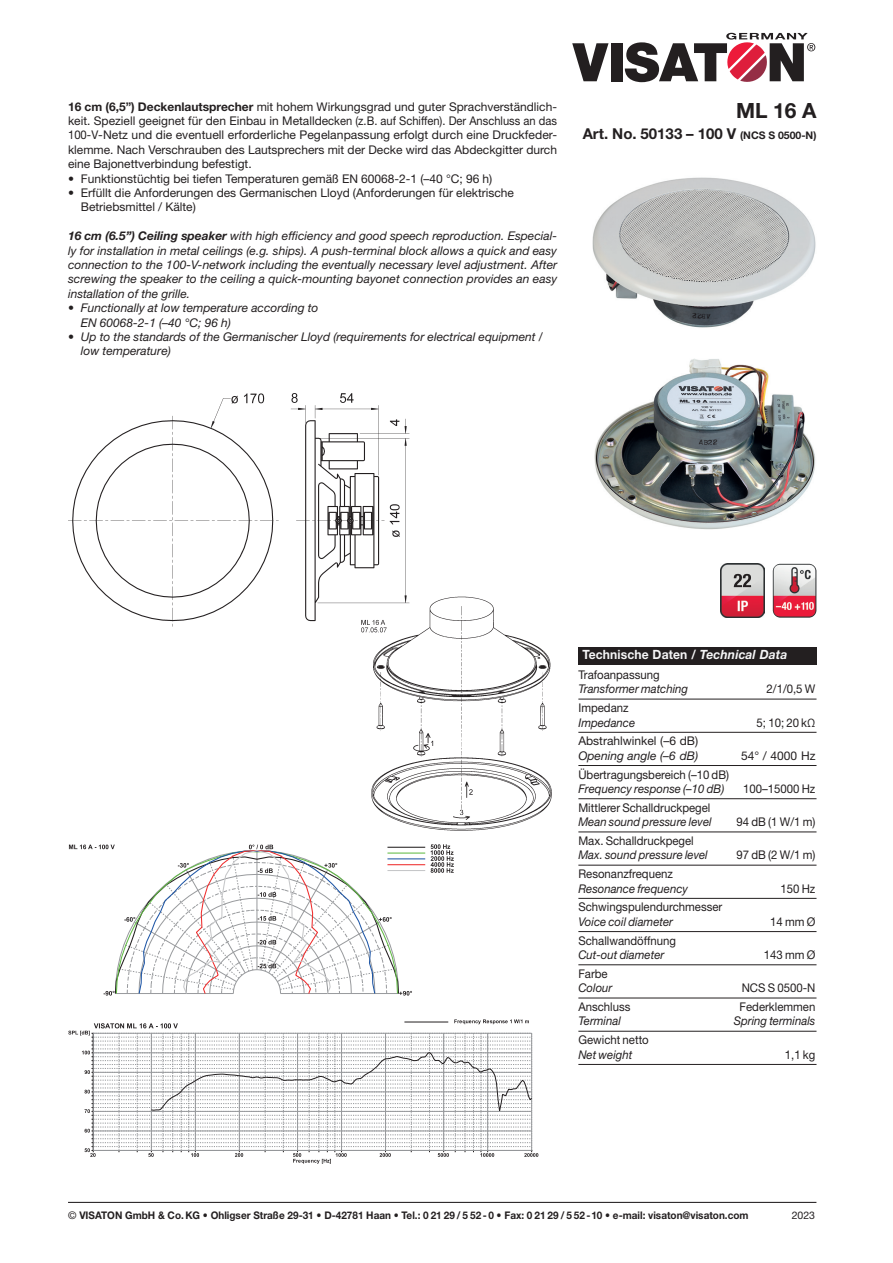
<style>
.page{position:relative;width:893px;height:1263px;background:#fff}
.page>*{position:absolute;margin:0;border:0;box-sizing:border-box;transform-origin:0 0}
.t1{font:700 21px "Helvetica Neue LT Std";color:#231f20}
.t2{font:700 15px "Helvetica Neue LT Std";color:#231f20}
.t3{font:700 12.75px "Helvetica Neue LT Std";letter-spacing:.01em;color:#f6f6f7;scale:.95 1}
.t4{font:12px/14.4px "Helvetica Neue LT Std";color:#231f20;text-align:justify}
.t5{font:italic 12px/14.4px "Helvetica Neue LT Std";color:#231f20}
.t6{font:12px "Helvetica Neue LT Std";color:#231f20;scale:.95 1}
.t7{font:italic 12px "Helvetica Neue LT Std";color:#231f20;scale:.95 1}
.t8{font:700 10.5px "Helvetica Neue LT Std";color:#231f20;scale:.95 1}
.t9{font:10.5px "Helvetica Neue LT Std";color:#231f20}
.s1{font-weight:700}
.s2{font-size:10.5px}
.s3{font-style:italic}
.s4{font-weight:400}
</style>
<div class="page">
<svg style="left:572px;top:43px;width:36px;height:38px"></svg>
<div style="left:611px;top:43px;width:11px;height:38px;background:#231f20"></div>
<svg style="left:625px;top:33px;width:190px;height:50px"></svg>
<hr style="left:68px;top:1202px;width:748px;height:1px;background:#231f20">
<div style="left:578px;top:647px;width:238px;height:17px;background:#231f20"></div>
<hr style="left:578px;top:699px;width:238px;height:1px;background:#231f20">
<hr style="left:578px;top:732px;width:238px;height:1px;background:#231f20">
<hr style="left:578px;top:765px;width:238px;height:1px;background:#231f20">
<hr style="left:578px;top:798px;width:238px;height:1px;background:#231f20">
<hr style="left:578px;top:832px;width:238px;height:1px;background:#231f20">
<hr style="left:578px;top:865px;width:238px;height:1px;background:#231f20">
<hr style="left:578px;top:898px;width:238px;height:1px;background:#231f20">
<hr style="left:578px;top:931px;width:238px;height:1px;background:#231f20">
<hr style="left:578px;top:964px;width:238px;height:1px;background:#231f20">
<hr style="left:578px;top:998px;width:238px;height:1px;background:#231f20">
<hr style="left:578px;top:1031px;width:238px;height:1px;background:#231f20">
<hr style="left:578px;top:1064px;width:238px;height:1px;background:#231f20">
<img style="left:773px;top:564px;width:43px;height:54px">
<svg style="left:68px;top:844px;width:386px;height:152px"></svg>
<svg style="left:68px;top:1019px;width:470px;height:145px"></svg>
<img style="left:592px;top:177px;width:224px;height:151px">
<img style="left:371px;top:596px;width:181px;height:235px">
<img style="left:68px;top:393px;width:347px;height:244px">
<img style="left:594px;top:358px;width:222px;height:172px">
<img style="left:721px;top:564px;width:43px;height:54px">
<img style="left:734px;top:574px;width:17px;height:13px">
<p class="t4" style="left:68px;top:99px;width:490px"><span class="s1">16 cm (6,5”) Deckenlautsprecher</span> mit hohem Wirkungsgrad und guter Sprachverständlich&shy;keit. Speziell geeignet für den Einbau in Metalldecken (z.B. auf Schiffen). Der Anschluss an das 100-V-Netz und die eventuell erforderliche Pegelanpassung erfolgt durch eine Druckfeder&shy;klemme. Nach Verschrauben des Lautsprechers mit der Decke wird das Abdeckgitter durch eine Bajonettverbindung befestigt.</p>
<p class="t4" style="left:68px;top:171px;width:426px">• Funktionstüchtig bei tiefen Temperaturen gemäß EN 60068-2-1 (–40 °C; 96 h)</p>
<p class="t4" style="left:81px;top:185px;width:435px;text-indent:-13px">• Erfüllt die Anforderungen des Germanischen Lloyd (Anforderungen für elektrische<br>Betriebsmittel / Kälte)</p>
<p class="t5" style="left:68px;top:229px;width:491px;text-align:justify"><span class="s1">16 cm (6.5”) Ceiling speaker</span> with high efficiency and good speech reproduction. Especial&shy;ly for installation in metal ceilings (e.g. ships). A push-terminal block allows a quick and easy connection to the 100-V-network including the eventually necessary level adjustment. After screwing the speaker to the ceiling a quick-mounting bayonet connection provides an easy installation of the grille.</p>
<p class="t5" style="left:81px;top:301px;width:239px;text-indent:-13px">• Functionally at low temperature according to<br>EN 60068-2-1 (–40 °C; 96 h)</p>
<p class="t5" style="left:81px;top:329px;width:464px;text-indent:-13px">• Up to the standards of the Germanischer Lloyd (requirements for electrical equipment / low temperature)</p>
<h1 class="t1" style="left:736px;top:98px;width:82px">ML 16 A</h1>
<p class="t2" style="left:583px;top:124px;width:235px">Art. No. 50133 – 100 V <span class="s2">(NCS S 0500-N)</span></p>
<p class="t3" style="left:583px;top:647px;width:217px">Technische Daten / <span class="s3">Technical Data</span></p>
<p class="t6" style="left:578px;top:667px;width:87px">Trafoanpassung</p>
<p class="t7" style="left:578px;top:682px;width:117px">Transformer matching</p>
<p class="t6" style="left:766px;top:682px;width:53px">2/1/0,5 W</p>
<p class="t6" style="left:578px;top:701px;width:54px">Impedanz</p>
<p class="t7" style="left:578px;top:715px;width:61px">Impedance</p>
<p class="t6" style="left:757px;top:715px;width:63px">5; 10; 20 kΩ</p>
<p class="t4" style="left:578px;top:734px;width:121px">Abstrahlwinkel (–6 dB)</p>
<p class="t5" style="left:578px;top:748px;width:121px">Opening angle (–6 dB)</p>
<p class="t4" style="left:741px;top:748px;width:76px">54° / 4000 Hz</p>
<p class="t6" style="left:578px;top:767px;width:160px">Übertragungsbereich (–10 dB)</p>
<p class="t7" style="left:578px;top:781px;width:155px">Frequency response (–10 dB)</p>
<p class="t6" style="left:743px;top:781px;width:78px">100–15000 Hz</p>
<p class="t6" style="left:578px;top:800px;width:141px">Mittlerer Schalldruckpegel</p>
<p class="t7" style="left:578px;top:815px;width:142px">Mean sound pressure level</p>
<p class="t6" style="left:737px;top:815px;width:84px">94 dB (1 W/1 m)</p>
<p class="t6" style="left:578px;top:833px;width:123px">Max. Schalldruckpegel</p>
<p class="t7" style="left:578px;top:848px;width:138px">Max. sound pressure level</p>
<p class="t6" style="left:737px;top:848px;width:84px">97 dB (2 W/1 m)</p>
<p class="t6" style="left:578px;top:867px;width:101px">Resonanzfrequenz</p>
<p class="t7" style="left:578px;top:881px;width:117px">Resonance frequency</p>
<p class="t6" style="left:780px;top:881px;width:38px">150 Hz</p>
<p class="t6" style="left:578px;top:900px;width:153px">Schwingspulendurchmesser</p>
<p class="t7" style="left:578px;top:914px;width:101px">Voice coil diameter</p>
<p class="t6" style="left:770px;top:914px;width:49px">14 mm Ø</p>
<p class="t6" style="left:578px;top:933px;width:104px">Schallwandöffnung</p>
<p class="t7" style="left:578px;top:947px;width:92px">Cut-out diameter</p>
<p class="t6" style="left:764px;top:947px;width:56px">143 mm Ø</p>
<p class="t6" style="left:578px;top:966px;width:32px">Farbe</p>
<p class="t7" style="left:578px;top:981px;width:37px">Colour</p>
<p class="t6" style="left:742px;top:981px;width:79px">NCS S 0500-N</p>
<p class="t6" style="left:578px;top:999px;width:56px">Anschluss</p>
<p class="t6" style="left:740px;top:999px;width:81px">Federklemmen</p>
<p class="t7" style="left:578px;top:1014px;width:46px">Terminal</p>
<p class="t7" style="left:734px;top:1014px;width:87px">Spring terminals</p>
<p class="t6" style="left:578px;top:1033px;width:76px">Gewicht netto</p>
<p class="t7" style="left:578px;top:1047px;width:58px">Net weight</p>
<p class="t6" style="left:785px;top:1047px;width:34px">1,1 kg</p>
<p class="t8" style="left:68px;top:1209px;width:718px"><span class="s4">©</span> VISATON GmbH &amp; Co. KG • Ohligser Straße 29-31 • D-42781 Haan • Tel.: 0 21 29 / 5 52- 0 • Fax: 0 21 29 / 5 52 -10 • e-mail: visaton@visaton.com</p>
<p class="t9" style="left:792px;top:1209px;width:25px">2023</p>
</div>
